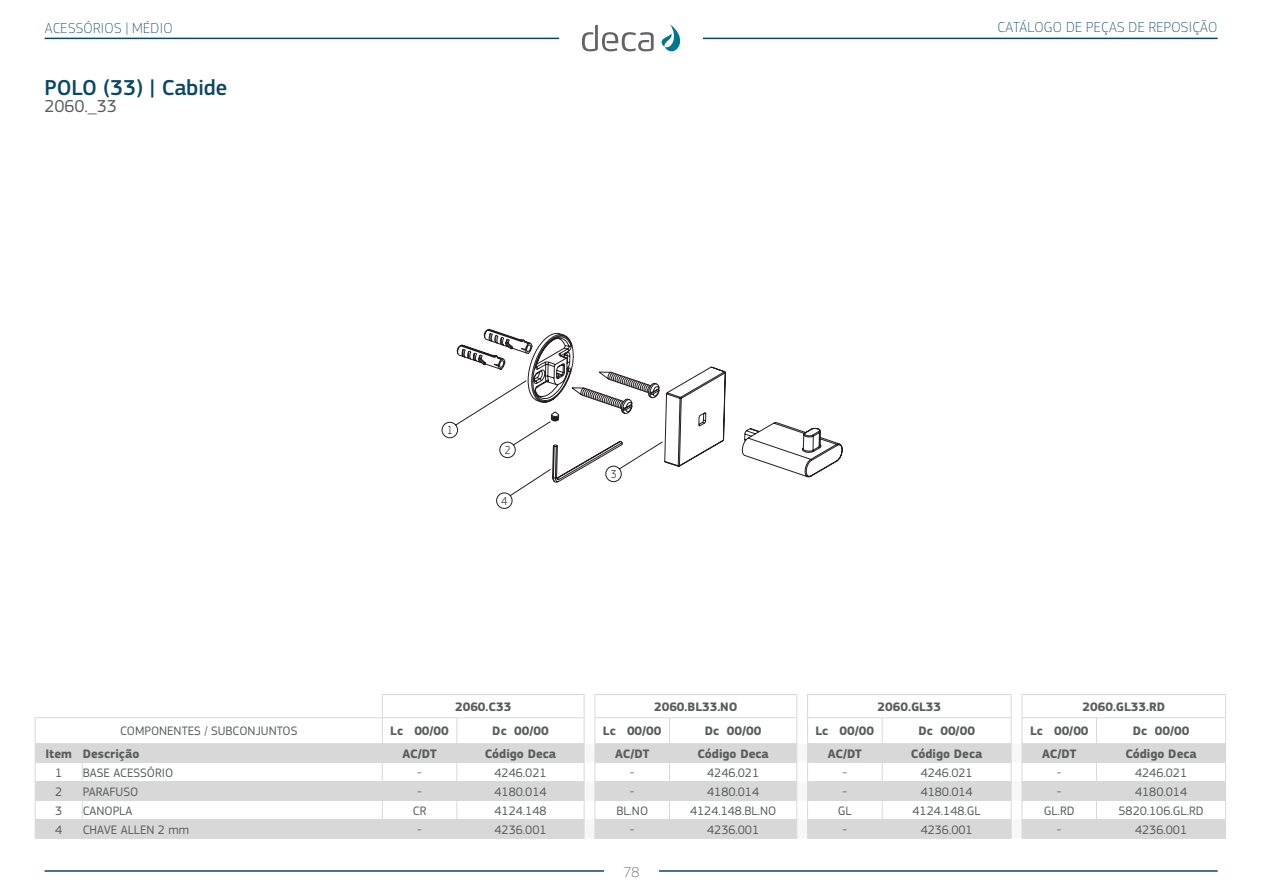
<style>
.page{position:relative;width:1263px;height:893px;background:#fff}
.page>*{position:absolute;margin:0;border:0;box-sizing:border-box;transform-origin:0 0}
.t1{font:500 22.5px "PF Square Sans Pro";color:#0a4766}
.t2{font:18px "PF Square Sans Pro";color:#595d5d}
.t3{font:100 15px "PF Square Sans Pro";letter-spacing:.02em;color:#0a4766}
.t4{font:100 15px "PF Square Sans Pro";color:#595d5d}
.t5{font:12.75px "PF Square Sans Pro";color:#595d5d}
.t6{font:700 12.75px "PF Square Sans Pro";color:#595d5d}
.t7{font:300 12px "PF Square Sans Pro";color:#231f20;scale:.89 1}
</style>
<div class="page">
<svg style="left:741px;top:422px;width:102px;height:56px"></svg>
<svg style="left:441px;top:328px;width:285px;height:181px"></svg>
<svg style="left:36px;top:744px;width:1189px;height:94px;fill:#d8d8d8"></svg>
<hr style="left:382px;top:694px;width:75px;height:1px;background:#d8d8d8">
<hr style="left:457px;top:694px;width:128px;height:1px;background:#d8d8d8">
<hr style="left:594px;top:694px;width:75px;height:1px;background:#d8d8d8">
<hr style="left:669px;top:694px;width:128px;height:1px;background:#d8d8d8">
<hr style="left:807px;top:694px;width:75px;height:1px;background:#d8d8d8">
<hr style="left:882px;top:694px;width:130px;height:1px;background:#d8d8d8">
<hr style="left:1021px;top:694px;width:75px;height:1px;background:#d8d8d8">
<hr style="left:1096px;top:694px;width:130px;height:1px;background:#d8d8d8">
<hr style="left:35px;top:717px;width:47px;height:1px;background:#d8d8d8">
<hr style="left:82px;top:717px;width:300px;height:1px;background:#d8d8d8">
<hr style="left:382px;top:717px;width:75px;height:1px;background:#d8d8d8">
<hr style="left:457px;top:717px;width:127px;height:1px;background:#d8d8d8">
<hr style="left:1021px;top:717px;width:75px;height:1px;background:#d8d8d8">
<hr style="left:1096px;top:717px;width:130px;height:1px;background:#d8d8d8">
<hr style="left:35px;top:743px;width:47px;height:1px;background:#d8d8d8">
<hr style="left:82px;top:743px;width:301px;height:1px;background:#d8d8d8">
<hr style="left:383px;top:743px;width:74px;height:1px;background:#d8d8d8">
<hr style="left:457px;top:743px;width:127px;height:1px;background:#d8d8d8">
<hr style="left:1021px;top:743px;width:75px;height:1px;background:#d8d8d8">
<hr style="left:1096px;top:743px;width:130px;height:1px;background:#d8d8d8">
<hr style="left:35px;top:762px;width:47px;height:1px;background:#d8d8d8">
<hr style="left:82px;top:762px;width:300px;height:1px;background:#d8d8d8">
<hr style="left:382px;top:762px;width:75px;height:1px;background:#d8d8d8">
<hr style="left:457px;top:762px;width:128px;height:1px;background:#d8d8d8">
<hr style="left:1021px;top:762px;width:75px;height:1px;background:#d8d8d8">
<hr style="left:1096px;top:762px;width:130px;height:1px;background:#d8d8d8">
<hr style="left:35px;top:781px;width:47px;height:1px;background:#d8d8d8">
<hr style="left:82px;top:781px;width:300px;height:1px;background:#d8d8d8">
<hr style="left:382px;top:781px;width:75px;height:1px;background:#d8d8d8">
<hr style="left:457px;top:781px;width:128px;height:1px;background:#d8d8d8">
<hr style="left:1021px;top:781px;width:75px;height:1px;background:#d8d8d8">
<hr style="left:1096px;top:781px;width:130px;height:1px;background:#d8d8d8">
<hr style="left:35px;top:800px;width:47px;height:1px;background:#d8d8d8">
<hr style="left:82px;top:800px;width:300px;height:1px;background:#d8d8d8">
<hr style="left:382px;top:800px;width:75px;height:1px;background:#d8d8d8">
<hr style="left:457px;top:800px;width:128px;height:1px;background:#d8d8d8">
<hr style="left:1021px;top:800px;width:75px;height:1px;background:#d8d8d8">
<hr style="left:1096px;top:800px;width:130px;height:1px;background:#d8d8d8">
<svg style="left:35px;top:718px;width:1px;height:120px"></svg>
<hr style="left:35px;top:819px;width:47px;height:1px;background:#d8d8d8">
<hr style="left:82px;top:819px;width:300px;height:1px;background:#d8d8d8">
<hr style="left:382px;top:819px;width:75px;height:1px;background:#d8d8d8">
<hr style="left:457px;top:819px;width:128px;height:1px;background:#d8d8d8">
<hr style="left:1021px;top:819px;width:75px;height:1px;background:#d8d8d8">
<hr style="left:1096px;top:819px;width:130px;height:1px;background:#d8d8d8">
<svg style="left:82px;top:744px;width:1px;height:94px"></svg>
<svg style="left:382px;top:695px;width:1px;height:143px"></svg>
<svg style="left:456px;top:718px;width:1px;height:120px"></svg>
<svg style="left:584px;top:695px;width:438px;height:143px"></svg>
<svg style="left:1096px;top:718px;width:1px;height:120px"></svg>
<svg style="left:1225px;top:695px;width:1px;height:143px"></svg>
<hr style="left:35px;top:838px;width:47px;height:1px;background:#d8d8d8">
<hr style="left:82px;top:838px;width:300px;height:1px;background:#d8d8d8">
<hr style="left:382px;top:838px;width:75px;height:1px;background:#d8d8d8">
<hr style="left:457px;top:838px;width:128px;height:1px;background:#d8d8d8">
<hr style="left:594px;top:838px;width:75px;height:1px;background:#d8d8d8">
<hr style="left:669px;top:838px;width:128px;height:1px;background:#d8d8d8">
<hr style="left:807px;top:838px;width:75px;height:1px;background:#d8d8d8">
<hr style="left:882px;top:838px;width:130px;height:1px;background:#d8d8d8">
<hr style="left:1021px;top:838px;width:75px;height:1px;background:#d8d8d8">
<hr style="left:1096px;top:838px;width:130px;height:1px;background:#d8d8d8">
<svg style="left:582px;top:25px;width:72px;height:26px"></svg>
<svg style="left:661px;top:24px;width:20px;height:28px"></svg>
<hr style="left:45px;top:38px;width:514px;height:1px;background:#0a4766">
<hr style="left:45px;top:870px;width:559px;height:2px;background:#0a4766">
<hr style="left:703px;top:38px;width:515px;height:1px;background:#0a4766">
<hr style="left:659px;top:870px;width:559px;height:2px;background:#0a4766">
<p class="t3" style="left:45px;top:19px;width:129px">ACESSÓRIOS | MÉDIO</p>
<p class="t3" style="left:997px;top:18px;width:222px">CATÁLOGO DE PEÇAS DE REPOSIÇÃO</p>
<h1 class="t1" style="left:45px;top:74px;width:184px">POLO (33) | Cabide</h1>
<h2 class="t2" style="left:45px;top:95px;width:74px">2060._33</h2>
<p class="t7" style="left:447px;top:423px;width:8px">1</p>
<p class="t7" style="left:505px;top:443px;width:8px">2</p>
<p class="t7" style="left:502px;top:494px;width:8px">4</p>
<p class="t7" style="left:611px;top:467px;width:8px">3</p>
<p class="t6" style="left:455px;top:699px;width:58px">2060.C33</p>
<p class="t6" style="left:654px;top:699px;width:85px">2060.BL33.NO</p>
<p class="t6" style="left:878px;top:699px;width:65px">2060.GL33</p>
<p class="t6" style="left:1082px;top:699px;width:84px">2060.GL33.RD</p>
<p class="t5" style="left:120px;top:724px;width:179px">COMPONENTES / SUBCONJUNTOS</p>
<p class="t6" style="left:390px;top:724px;width:60px">Lc 00/00</p>
<p class="t6" style="left:492px;top:724px;width:58px">Dc 00/00</p>
<p class="t6" style="left:603px;top:724px;width:60px">Lc 00/00</p>
<p class="t6" style="left:705px;top:724px;width:58px">Dc 00/00</p>
<p class="t6" style="left:816px;top:724px;width:60px">Lc 00/00</p>
<p class="t6" style="left:918px;top:724px;width:58px">Dc 00/00</p>
<p class="t6" style="left:1030px;top:724px;width:60px">Lc 00/00</p>
<p class="t6" style="left:1133px;top:724px;width:58px">Dc 00/00</p>
<p class="t6" style="left:45px;top:746px;width:95px">Item Descrição</p>
<p class="t6" style="left:402px;top:746px;width:36px">AC/DT</p>
<p class="t6" style="left:485px;top:746px;width:73px">Código Deca</p>
<p class="t6" style="left:615px;top:746px;width:36px">AC/DT</p>
<p class="t6" style="left:697px;top:746px;width:73px">Código Deca</p>
<p class="t6" style="left:828px;top:746px;width:36px">AC/DT</p>
<p class="t6" style="left:911px;top:746px;width:73px">Código Deca</p>
<p class="t6" style="left:1042px;top:746px;width:36px">AC/DT</p>
<p class="t6" style="left:1125px;top:746px;width:73px">Código Deca</p>
<p class="t5" style="left:55px;top:765px;width:9px">1</p>
<p class="t5" style="left:83px;top:765px;width:92px">BASE ACESSÓRIO</p>
<p class="t5" style="left:417px;top:765px;width:6px">-</p>
<p class="t5" style="left:494px;top:765px;width:53px">4246.021</p>
<p class="t5" style="left:630px;top:765px;width:6px">-</p>
<p class="t5" style="left:707px;top:765px;width:53px">4246.021</p>
<p class="t5" style="left:842px;top:765px;width:6px">-</p>
<p class="t5" style="left:921px;top:765px;width:53px">4246.021</p>
<p class="t5" style="left:1057px;top:765px;width:6px">-</p>
<p class="t5" style="left:1135px;top:765px;width:53px">4246.021</p>
<p class="t5" style="left:55px;top:784px;width:9px">2</p>
<p class="t5" style="left:83px;top:784px;width:57px">PARAFUSO</p>
<p class="t5" style="left:417px;top:784px;width:6px">-</p>
<p class="t5" style="left:494px;top:784px;width:53px">4180.014</p>
<p class="t5" style="left:630px;top:784px;width:6px">-</p>
<p class="t5" style="left:707px;top:784px;width:53px">4180.014</p>
<p class="t5" style="left:842px;top:784px;width:6px">-</p>
<p class="t5" style="left:921px;top:784px;width:53px">4180.014</p>
<p class="t5" style="left:1057px;top:784px;width:6px">-</p>
<p class="t5" style="left:1135px;top:784px;width:53px">4180.014</p>
<p class="t5" style="left:55px;top:803px;width:9px">3</p>
<p class="t5" style="left:83px;top:803px;width:51px">CANOPLA</p>
<p class="t5" style="left:413px;top:803px;width:15px">CR</p>
<p class="t5" style="left:494px;top:803px;width:53px">4124.148</p>
<p class="t5" style="left:616px;top:803px;width:33px">BL.NO</p>
<p class="t5" style="left:690px;top:803px;width:88px">4124.148.BL.NO</p>
<p class="t5" style="left:838px;top:803px;width:15px">GL</p>
<p class="t5" style="left:912px;top:803px;width:70px">4124.148.GL</p>
<p class="t5" style="left:1044px;top:803px;width:32px">GL.RD</p>
<p class="t5" style="left:1118px;top:803px;width:87px">5820.106.GL.RD</p>
<p class="t5" style="left:55px;top:822px;width:9px">4</p>
<p class="t5" style="left:83px;top:822px;width:108px">CHAVE ALLEN 2 mm</p>
<p class="t5" style="left:417px;top:822px;width:6px">-</p>
<p class="t5" style="left:494px;top:822px;width:53px">4236.001</p>
<p class="t5" style="left:630px;top:822px;width:6px">-</p>
<p class="t5" style="left:707px;top:822px;width:53px">4236.001</p>
<p class="t5" style="left:842px;top:822px;width:6px">-</p>
<p class="t5" style="left:921px;top:822px;width:53px">4236.001</p>
<p class="t5" style="left:1057px;top:822px;width:6px">-</p>
<p class="t5" style="left:1135px;top:822px;width:53px">4236.001</p>
<p class="t4" style="left:623px;top:864px;width:17px">78</p>
</div>
